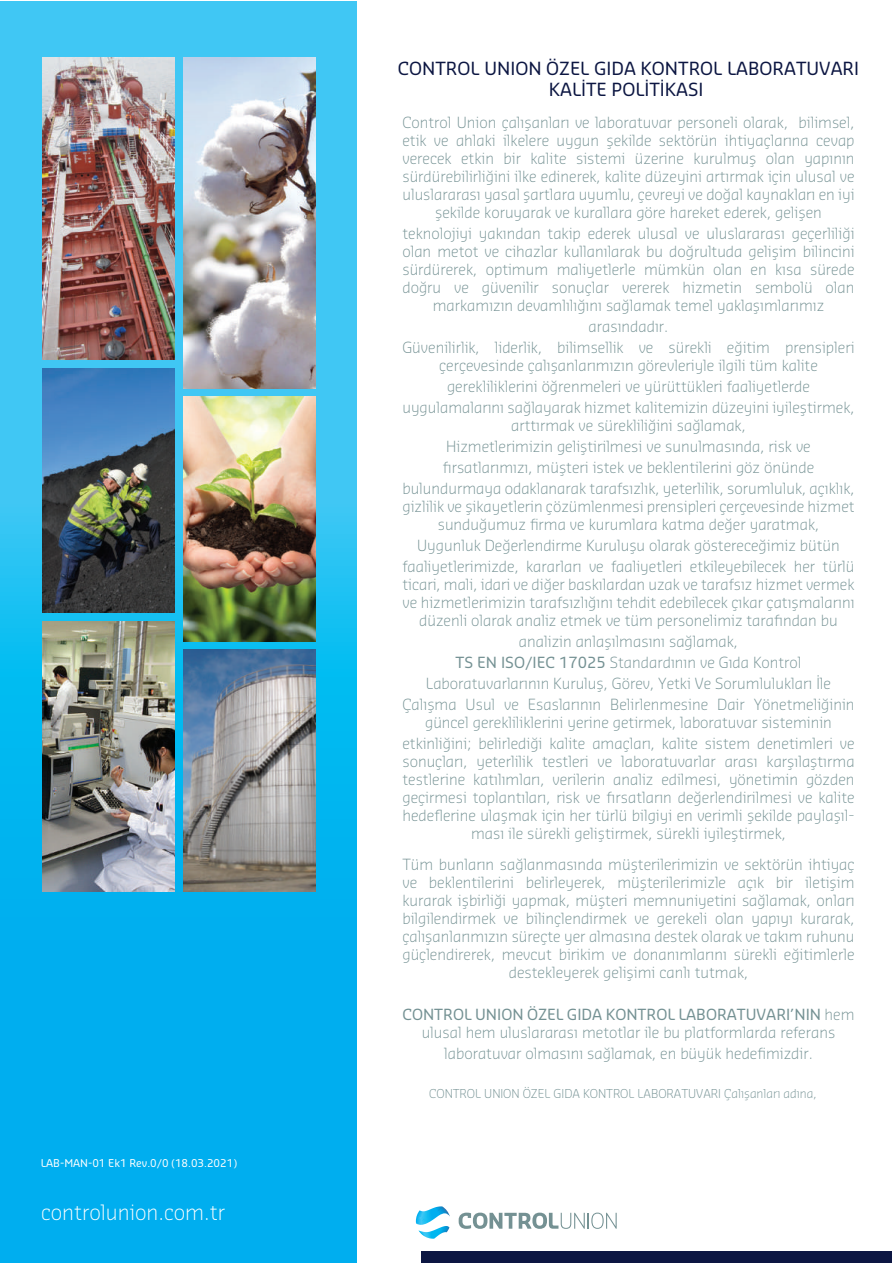
<style>
.page{position:relative;width:893px;height:1263px;background:#fff}
.page>*{position:absolute;margin:0;border:0;box-sizing:border-box;transform-origin:0 0}
.t1{font:300 20.7px "Sansa Pro";color:#fff}
.t2{font:17.7px/21.3px "Sansa Pro";color:#0c1642;text-align:center}
.t3{font:300 15px/18px "Sansa Pro";color:#749193;text-align:center}
.t4{font:300 12px "Sansa Pro";color:#749193}
.t5{font:10.5px "Sansa Pro";color:#fff}
.s1{font-weight:400}
</style>
<div class="page">
<svg style="left:0;top:2px;width:357px;height:1261px;background:#14b6ef"></svg>
<div style="left:421px;top:1252px;width:470px;height:11px;background:#0c1642"></div>
<svg style="left:416px;top:1206px;width:34px;height:33px"></svg>
<svg style="left:459px;top:1212px;width:158px;height:17px"></svg>
<img style="left:183px;top:58px;width:132px;height:330px">
<img style="left:43px;top:58px;width:132px;height:302px">
<img style="left:43px;top:368px;width:132px;height:244px">
<img style="left:43px;top:621px;width:132px;height:270px">
<img style="left:183px;top:397px;width:132px;height:244px">
<img style="left:183px;top:650px;width:132px;height:241px">
<p class="t5" style="left:41px;top:1157px;width:198px">LAB-MAN-01 Ek1 Rev.0/0 (18.03.2021)</p>
<h1 class="t1" style="left:41px;top:1199px;width:186px">controlunion.com.tr</h1>
<p class="t2" style="left:398px;top:57px;width:463px">CONTROL UNION ÖZEL GIDA KONTROL LABORATUVARI<br>KALİTE POLİTİKASI</p>
<p class="t3" style="left:402px;top:113px;width:454px">Control Union çalışanları ve laboratuvar personeli olarak, bilimsel, etik ve ahlaki ilkelere uygun şekilde sektörün ihtiyaçlarına cevap verecek etkin bir kalite sistemi üzerine kurulmuş olan yapının sürdürebilirliğini ilke edinerek, kalite düzeyini artırmak için ulusal ve uluslararası yasal şartlara uyumlu, çevreyi ve doğal kaynakları en iyi şekilde koruyarak ve kurallara göre hareket ederek, gelişen</p>
<p class="t3" style="left:402px;top:224px;width:454px">teknolojiyi yakından takip ederek ulusal ve uluslararası geçerliliği olan metot ve cihazlar kullanılarak bu doğrultuda gelişim bilincini sürdürerek, optimum maliyetlerle mümkün olan en kısa sürede doğru ve güvenilir sonuçlar vererek hizmetin sembolü olan markamızın devamlılığını sağlamak temel yaklaşımlarımız</p>
<p class="t3" style="left:402px;top:315px;width:454px;line-height:21px">arasındadır.<br>Güvenilirlik, liderlik, bilimsellik ve sürekli eğitim prensipleri</p>
<p class="t3" style="left:402px;top:354px;width:454px;line-height:21px">çerçevesinde çalışanlarımızın görevleriyle ilgili tüm kalite gerekliliklerini öğrenmeleri ve yürüttükleri faaliyetlerde uygulamalarını sağlayarak hizmet kalitemizin düzeyini iyileştirmek,</p>
<p class="t3" style="left:402px;top:414px;width:454px;line-height:21px">arttırmak ve sürekliliğini sağlamak,<br>Hizmetlerimizin geliştirilmesi ve sunulmasında, risk ve fırsatlarımızı, müşteri istek ve beklentilerini göz önünde bulundurmaya odaklanarak tarafsızlık, yeterlilik, sorumluluk, açıklık,</p>
<p class="t3" style="left:402px;top:497px;width:454px">gizlilik ve şikayetlerin çözümlenmesi prensipleri çerçevesinde hizmet sunduğumuz firma ve kurumlara katma değer yaratmak,</p>
<p class="t3" style="left:402px;top:534px;width:454px;line-height:21px">Uygunluk Değerlendirme Kuruluşu olarak göstereceğimiz bütün faaliyetlerimizde, kararları ve faaliyetleri etkileyebilecek her türlü</p>
<p class="t3" style="left:402px;top:575px;width:454px">ticari, mali, idari ve diğer baskılardan uzak ve tarafsız hizmet vermek ve hizmetlerimizin tarafsızlığını tehdit edebilecek çıkar çatışmalarını düzenli olarak analiz etmek ve tüm personelimiz tarafından bu</p>
<p class="t3" style="left:402px;top:630px;width:454px;line-height:21px">analizin anlaşılmasını sağlamak,<br><span class="s1">TS EN ISO/IEC 17025</span> Standardının ve Gıda Kontrol Laboratuvarlarının Kuruluş, Görev, Yetki Ve Sorumlulukları İle Çalışma Usul ve Esaslarının Belirlenmesine Dair Yönetmeliğinin</p>
<p class="t3" style="left:402px;top:711px;width:454px;line-height:21px">güncel gerekliliklerini yerine getirmek, laboratuvar sisteminin etkinliğini; belirlediği kalite amaçları, kalite sistem denetimleri ve</p>
<p class="t3" style="left:402px;top:752px;width:454px">sonuçları, yeterlilik testleri ve laboratuvarlar arası karşılaştırma testlerine katılımları, verilerin analiz edilmesi, yönetimin gözden geçirmesi toplantıları, risk ve fırsatların değerlendirilmesi ve kalite hedeflerine ulaşmak için her türlü bilgiyi en verimli şekilde paylaşıl&shy;ması ile sürekli geliştirmek, sürekli iyileştirmek,</p>
<p class="t3" style="left:402px;top:855px;width:454px">Tüm bunların sağlanmasında müşterilerimizin ve sektörün ihtiyaç ve beklentilerini belirleyerek, müşterilerimizle açık bir iletişim kurarak işbirliği yapmak, müşteri memnuniyetini sağlamak, onları bilgilendirmek ve bilinçlendirmek ve gerekeli olan yapıyı kurarak, çalışanlarımızın süreçte yer almasına destek olarak ve takım ruhunu güçlendirerek, mevcut birikim ve donanımlarını sürekli eğitimlerle destekleyerek gelişimi canlı tutmak,</p>
<p class="t3" style="left:402px;top:1005px;width:454px"><span class="s1">CONTROL UNION ÖZEL GIDA KONTROL LABORATUVARI’NIN</span> hem ulusal hem uluslararası metotlar ile bu platformlarda referans</p>
<p class="t3" style="left:444px;top:1044px;width:370px">laboratuvar olmasını sağlamak, en büyük hedefimizdir.</p>
<p class="t4" style="left:429px;top:1086px;width:389px">CONTROL UNION ÖZEL GIDA KONTROL LABORATUVARI Çalışanları adına,</p>
</div>
